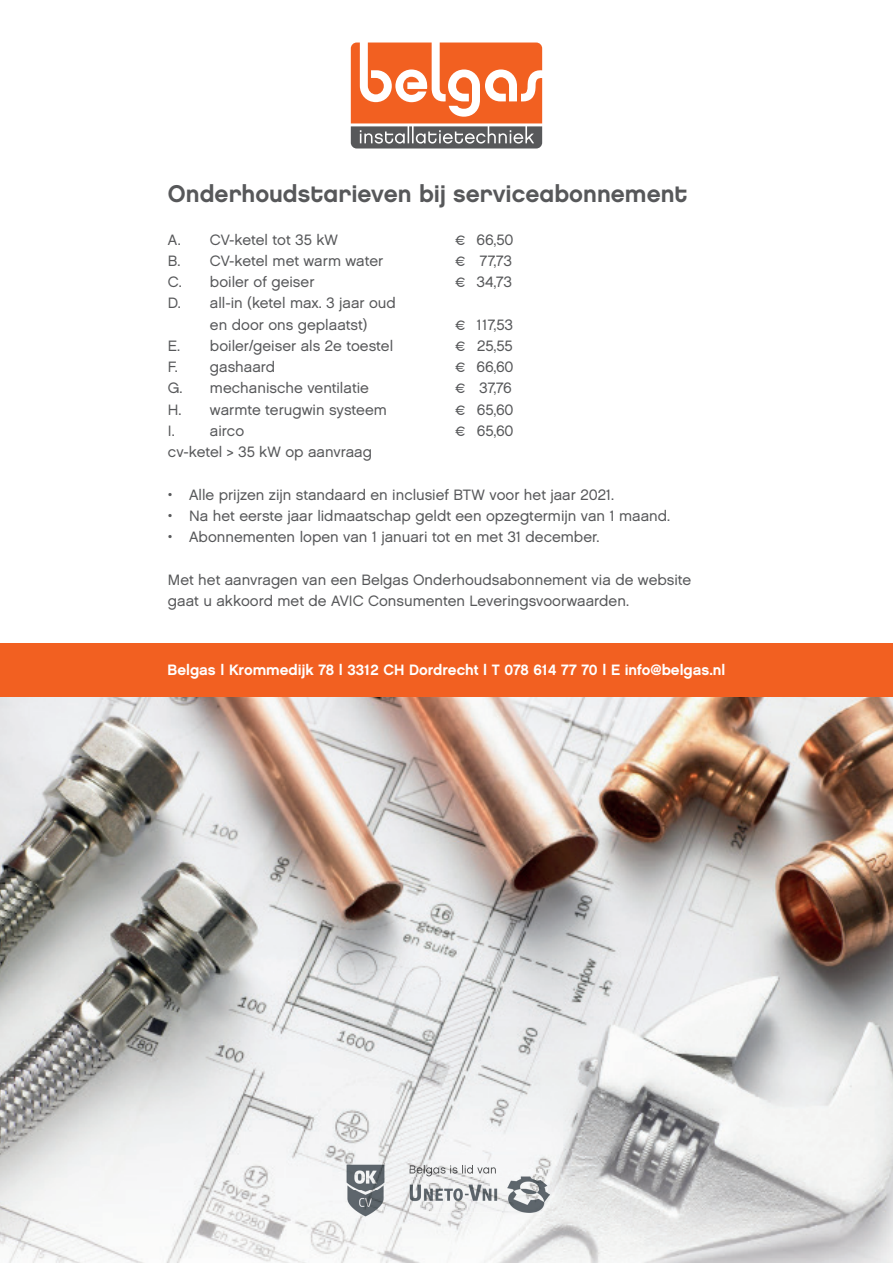
<style>
.page{position:relative;width:893px;height:1263px;background:#fff}
.page>*{position:absolute;margin:0;border:0;box-sizing:border-box;transform-origin:0 0}
.t1{font:24px "Chalet New York Nineteen Eighty";color:#57585a}
.t2{font:15px/21.3px "Chalet London Nineteen Sixty";color:#57585a}
.t3{font:15px "Chalet New York Nineteen Sixty";color:#fff}
</style>
<div class="page">
<img style="left:0;top:696px;width:893px;height:567px">
<svg style="left:351px;top:43px;width:191px;height:105px"></svg>
<div style="left:0;top:643px;width:893px;height:53px;background:#f26021"></div>
<img style="left:410px;top:1165px;width:86px;height:5px">
<img style="left:410px;top:1170px;width:139px;height:42px">
<img style="left:410px;top:1170px;width:86px;height:6px">
<img style="left:345px;top:1163px;width:40px;height:54px">
<h1 class="t1" style="left:168px;top:179px;width:521px">Onderhoudstarieven bij serviceabonnement</h1>
<p class="t2" style="left:168px;top:229px;width:172px">A. CV-ketel tot 35 kW</p>
<p class="t2" style="left:455px;top:229px;width:60px">€ 66,50</p>
<p class="t2" style="left:168px;top:250px;width:217px">B. CV-ketel met warm water</p>
<p class="t2" style="left:455px;top:250px;width:58px">€ 77,73</p>
<p class="t2" style="left:168px;top:271px;width:148px">C. boiler of geiser</p>
<p class="t2" style="left:455px;top:271px;width:58px">€ 34,73</p>
<p class="t2" style="left:210px;top:292px;width:187px;text-indent:-42px">D. all-in (ketel max. 3 jaar oud en door ons geplaatst)</p>
<p class="t2" style="left:455px;top:314px;width:59px">€ 117,53</p>
<p class="t2" style="left:168px;top:335px;width:227px">E. boiler/geiser als 2e toestel</p>
<p class="t2" style="left:455px;top:335px;width:59px">€ 25,55</p>
<p class="t2" style="left:168px;top:356px;width:109px">F. gashaard</p>
<p class="t2" style="left:455px;top:356px;width:60px">€ 66,60</p>
<p class="t2" style="left:168px;top:377px;width:202px">G. mechanische ventilatie</p>
<p class="t2" style="left:455px;top:377px;width:58px">€ 37,76</p>
<p class="t2" style="left:168px;top:399px;width:220px">H. warmte terugwin systeem</p>
<p class="t2" style="left:455px;top:399px;width:60px">€ 65,60</p>
<p class="t2" style="left:168px;top:420px;width:78px">I. airco</p>
<p class="t2" style="left:455px;top:420px;width:60px">€ 65,60</p>
<p class="t2" style="left:168px;top:441px;width:206px">cv-ketel &gt; 35 kW op aanvraag</p>
<p class="t2" style="left:168px;top:484px;width:448px">• Alle prijzen zijn standaard en inclusief BTW voor het jaar 2021.</p>
<p class="t2" style="left:168px;top:505px;width:504px">• Na het eerste jaar lidmaatschap geldt een opzegtermijn van 1 maand.</p>
<p class="t2" style="left:168px;top:526px;width:433px">• Abonnementen lopen van 1 januari tot en met 31 december.</p>
<p class="t2" style="left:168px;top:569px;width:525px">Met het aanvragen van een Belgas Onderhoudsabonnement via de website gaat u akkoord met de AVIC Consumenten Leveringsvoorwaarden.</p>
<p class="t3" style="left:168px;top:661px;width:559px">Belgas | Krommedijk 78 | 3312 CH Dordrecht | T 078 614 77 70 | E info@belgas.nl</p>
</div>
